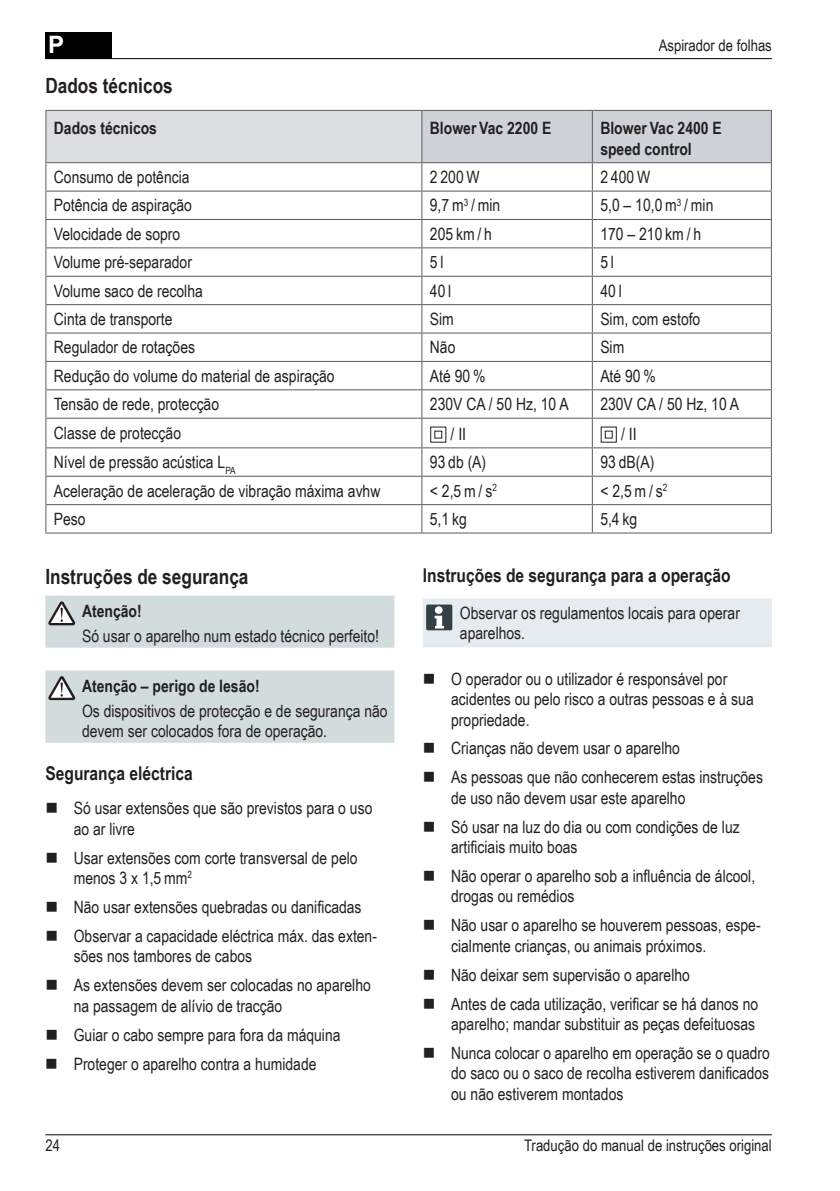
<style>
.page{position:relative;width:840px;height:1191px;background:#fff}
.page>*{position:absolute;margin:0;border:0;box-sizing:border-box;transform-origin:0 0}
.t1{font:700 24px "Arial";color:#fff}
.t2{font:700 21px "Arial Narrow";color:#231f20}
.t3{font:700 19px "Arial Narrow";color:#231f20}
.t4{font:17px/20.4px "Arial Narrow";color:#231f20}
.t5{font:700 17px/20.4px "Arial Narrow";color:#231f20}
.t6{font:16px "Arial Narrow";color:#231f20}
</style>
<div class="page">
<div style="left:45px;top:32px;width:67px;height:27px;background:#000"></div>
<hr style="left:45px;top:1134px;width:726px;height:1px;background:#000">
<hr style="left:45px;top:58px;width:726px;height:1px;background:#000">
<div style="left:46px;top:110px;width:375px;height:53px;background:#dcdddf"></div>
<hr style="left:45px;top:111px;width:1px;height:51px;background:#636366">
<hr style="left:45px;top:110px;width:376px;height:1px;background:#636366">
<hr style="left:45px;top:162px;width:376px;height:1px;background:#636366">
<hr style="left:45px;top:191px;width:376px;height:1px;background:#595b62">
<hr style="left:45px;top:219px;width:376px;height:1px;background:#595b62">
<hr style="left:45px;top:247px;width:376px;height:1px;background:#595b62">
<hr style="left:45px;top:276px;width:376px;height:1px;background:#595b62">
<hr style="left:45px;top:304px;width:376px;height:1px;background:#595b62">
<hr style="left:45px;top:332px;width:376px;height:1px;background:#595b62">
<hr style="left:45px;top:361px;width:376px;height:1px;background:#595b62">
<hr style="left:45px;top:389px;width:376px;height:1px;background:#595b62">
<hr style="left:45px;top:418px;width:376px;height:1px;background:#595b62">
<hr style="left:45px;top:447px;width:376px;height:1px;background:#595b62">
<hr style="left:45px;top:476px;width:376px;height:1px;background:#595b62">
<svg style="left:45px;top:163px;width:1px;height:369px"></svg>
<hr style="left:45px;top:504px;width:376px;height:1px;background:#595b62">
<hr style="left:45px;top:532px;width:376px;height:1px;background:#595b62">
<hr style="left:421px;top:532px;width:171px;height:1px;background:#595b62">
<hr style="left:592px;top:532px;width:179px;height:1px;background:#595b62">
<svg style="left:421px;top:110px;width:350px;height:422px"></svg>
<div style="left:45px;top:595px;width:349px;height:52px;background:#d3dcdd"></div>
<div style="left:45px;top:670px;width:349px;height:73px;background:#d3dcdd"></div>
<div style="left:423px;top:598px;width:348px;height:49px;background:#e6ebef"></div>
<div style="left:434px;top:606px;width:8px;height:8px;background:#fff;border-radius:50%"></div>
<h1 class="t1" style="left:48px;top:29px;width:18px">P</h1>
<p class="t6" style="left:658px;top:34px;width:115px">Aspirador de folhas</p>
<p class="t2" style="left:45px;top:70px;width:129px">Dados técnicos</p>
<p class="t5" style="left:54px;top:117px;width:105px">Dados técnicos</p>
<p class="t5" style="left:429px;top:117px;width:123px">Blower Vac 2200 E</p>
<p class="t5" style="left:600px;top:117px;width:123px">Blower Vac 2400 E speed control</p>
<p class="t4" style="left:54px;top:166px;width:137px">Consumo de potência</p>
<p class="t4" style="left:429px;top:166px;width:51px">2200W</p>
<p class="t4" style="left:600px;top:166px;width:51px">2400W</p>
<p class="t4" style="left:54px;top:195px;width:139px">Potência de aspiração</p>
<p class="t4" style="left:429px;top:195px;width:72px">9,7 m<sup>3</sup> / min</p>
<p class="t4" style="left:600px;top:195px;width:114px">5,0 – 10,0 m<sup>3</sup> / min</p>
<p class="t4" style="left:54px;top:223px;width:128px">Velocidade de sopro</p>
<p class="t4" style="left:429px;top:223px;width:63px">205km/h</p>
<p class="t4" style="left:600px;top:223px;width:102px">170 – 210 km / h</p>
<p class="t4" style="left:54px;top:251px;width:139px">Volume pré-separador</p>
<p class="t4" style="left:429px;top:251px;width:15px">5l</p>
<p class="t4" style="left:600px;top:251px;width:15px">5l</p>
<p class="t4" style="left:54px;top:280px;width:150px">Volume saco de recolha</p>
<p class="t4" style="left:429px;top:280px;width:23px">40l</p>
<p class="t4" style="left:600px;top:280px;width:23px">40l</p>
<p class="t4" style="left:54px;top:308px;width:120px">Cinta de transporte</p>
<p class="t4" style="left:429px;top:308px;width:26px">Sim</p>
<p class="t4" style="left:600px;top:308px;width:101px">Sim, com estofo</p>
<p class="t4" style="left:54px;top:336px;width:143px">Regulador de rotações</p>
<p class="t4" style="left:429px;top:336px;width:27px">Não</p>
<p class="t4" style="left:600px;top:336px;width:26px">Sim</p>
<p class="t4" style="left:54px;top:365px;width:282px">Redução do volume do material de aspiração</p>
<p class="t4" style="left:429px;top:365px;width:57px">Até 90 %</p>
<p class="t4" style="left:600px;top:365px;width:57px">Até 90 %</p>
<p class="t4" style="left:54px;top:393px;width:167px">Tensão de rede, protecção</p>
<p class="t4" style="left:429px;top:393px;width:140px">230V CA / 50 Hz, 10 A</p>
<p class="t4" style="left:600px;top:393px;width:140px">230V CA / 50 Hz, 10 A</p>
<p class="t4" style="left:54px;top:422px;width:129px">Classe de protecção</p>
<p class="t4" style="left:450px;top:423px;width:17px">/ II</p>
<p class="t4" style="left:620px;top:423px;width:17px">/ II</p>
<p class="t4" style="left:54px;top:451px;width:183px">Nível de pressão acústica L<sub>PA</sub></p>
<p class="t4" style="left:429px;top:451px;width:58px">93 db (A)</p>
<p class="t4" style="left:600px;top:451px;width:55px">93 dB(A)</p>
<p class="t4" style="left:54px;top:480px;width:328px">Aceleração de aceleração de vibração máxima avhw</p>
<p class="t4" style="left:429px;top:480px;width:68px">&lt; 2,5m/s<sup>2</sup></p>
<p class="t4" style="left:600px;top:480px;width:68px">&lt; 2,5m/s<sup>2</sup></p>
<p class="t4" style="left:54px;top:508px;width:33px">Peso</p>
<p class="t4" style="left:429px;top:508px;width:38px">5,1 kg</p>
<p class="t4" style="left:600px;top:508px;width:38px">5,4 kg</p>
<p class="t2" style="left:45px;top:561px;width:204px">Instruções de segurança</p>
<p class="t5" style="left:82px;top:600px;width:61px">Atenção!</p>
<p class="t4" style="left:82px;top:625px;width:298px">Só usar o aparelho num estado técnico perfeito!</p>
<p class="t5" style="left:82px;top:675px;width:179px">Atenção – perigo de lesão!</p>
<p class="t4" style="left:82px;top:700px;width:307px">Os dispositivos de protecção e de segurança não devem ser colocados fora de operação.</p>
<p class="t3" style="left:45px;top:758px;width:149px">Segurança eléctrica</p>
<p class="t4" style="left:74px;top:797px;width:300px">Só usar extensões que são previstos para o uso ao ar livre</p>
<p class="t4" style="left:74px;top:847px;width:285px">Usar extensões com corte transversal de pelo menos 3 x 1,5 mm<sup>2</sup></p>
<p class="t4" style="left:74px;top:892px;width:305px;line-height:28.8px">Não usar extensões quebradas ou danificadas<br>Observar a capacidade eléctrica máx. das exten-</p>
<p class="t4" style="left:74px;top:941px;width:298px;line-height:29px">sões nos tambores de cabos<br>As extensões devem ser colocadas no aparelho</p>
<p class="t4" style="left:74px;top:990px;width:268px;line-height:28.8px">na passagem de alívio de tracção<br>Guiar o cabo sempre para fora da máquina<br>Proteger o aparelho contra a humidade</p>
<p class="t3" style="left:422px;top:560px;width:309px">Instruções de segurança para a operação</p>
<p class="t4" style="left:459px;top:602px;width:281px">Observar os regulamentos locais para operar aparelhos.</p>
<p class="t4" style="left:451px;top:668px;width:304px">O operador ou o utilizador é responsável por acidentes ou pelo risco a outras pessoas e à sua propriedade.</p>
<p class="t4" style="left:451px;top:733px;width:313px;line-height:28.8px">Crianças não devem usar o aparelho<br>As pessoas que não conhecerem estas instruções</p>
<p class="t4" style="left:451px;top:782px;width:290px;line-height:28.8px">de uso não devem usar este aparelho<br>Só usar na luz do dia ou com condições de luz</p>
<p class="t4" style="left:451px;top:832px;width:305px;line-height:28.8px">artificiais muito boas<br>Não operar o aparelho sob a influência de álcool,</p>
<p class="t4" style="left:451px;top:881px;width:311px;line-height:29px">drogas ou remédios<br>Não usar o aparelho se houverem pessoas, espe-</p>
<p class="t4" style="left:451px;top:930px;width:308px;line-height:29px">cialmente crianças, ou animais próximos.<br>Não deixar sem supervisão o aparelho<br>Antes de cada utilização, verificar se há danos no</p>
<p class="t4" style="left:451px;top:1008px;width:320px;line-height:29px">aparelho; mandar substituir as peças defeituosas<br>Nunca colocar o aparelho em operação se o quadro</p>
<p class="t4" style="left:451px;top:1062px;width:319px">do saco ou o saco de recolha estiverem danificados ou não estiverem montados</p>
<p class="t6" style="left:45px;top:1133px;width:16px">24</p>
<p class="t6" style="left:524px;top:1133px;width:249px">Tradução do manual de instruções original</p>
</div>
